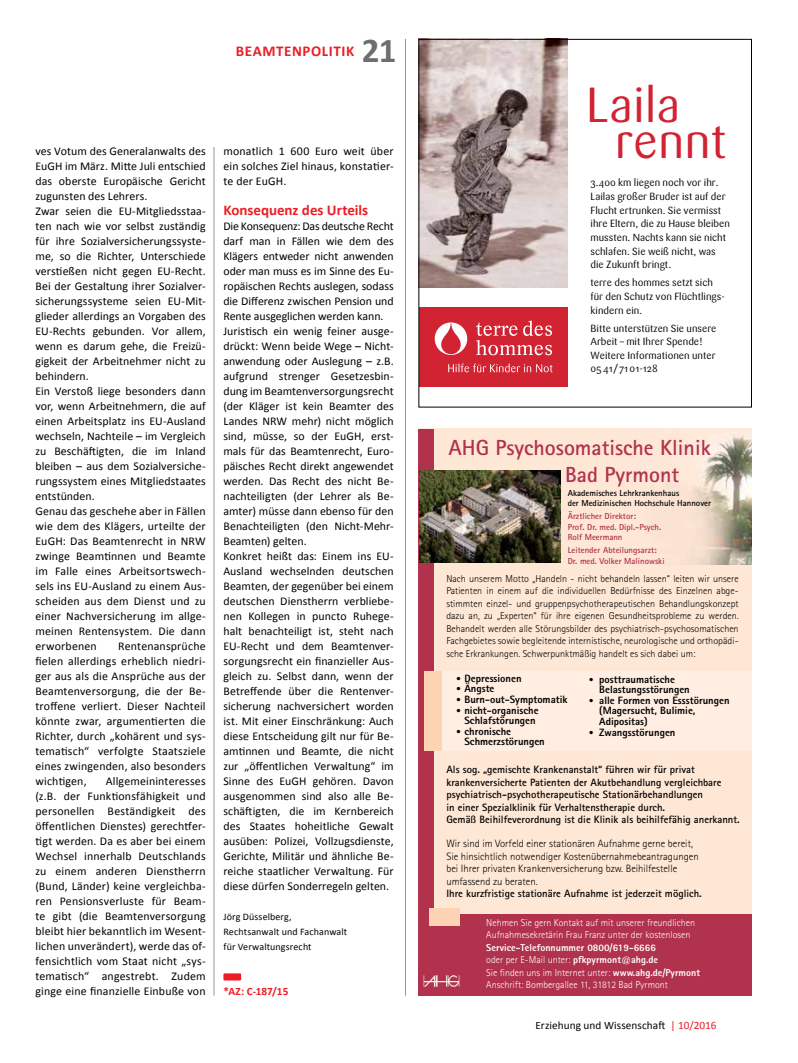
<style>
.page{position:relative;width:798px;height:1063px;background:#fff}
.page>*{position:absolute;margin:0;border:0;box-sizing:border-box;transform-origin:0 0}
.t1{font:48.75px "Sari OT";color:#d22333}
.t2{font:700 35px "Calibri";color:#6d6e71}
.t3{font:700 21.88px/26.2px "Rotis Sans Serif";color:#b0324d}
.t4{font:700 condensed 17.5px/21.2px "Futura";color:#000}
.t5{font:15px "Times";color:#000}
.t6{font:700 15px "Calibri";color:#ed1d24}
.t7{font:700 15px "Calibri";letter-spacing:.04em;color:#ed1d24}
.t8{font:11.88px/15px "Calibri";letter-spacing:.005em;color:#000;text-align:justify}
.t9{font:11.25px "Calibri";letter-spacing:.005em;color:#000}
.t10{font:700 11.25px "Calibri";letter-spacing:.005em;color:#ed1d24}
.t11{font:700 10.62px/12.5px "Rotis Sans Serif";color:#000}
.t12{font:800 10.62px/10.6px "Rotis Sans Serif";color:#000}
.t13{font:300 10.62px/12.5px "Rotis Sans Serif";color:#000}
.t14{font:10.25px/13.6px "Sari OT";color:#000}
.t15{font:300 10px/12.5px "Rotis Sans Serif";color:#000;text-align:justify}
.t16{font:300 10px/12.5px "Rotis Sans Serif";color:#fff}
.t17{font:10px/15px "Calibri";letter-spacing:.01em;color:#000}
.t18{font:700 8.75px/10.5px "Rotis Sans Serif";color:#b0324d}
.t19{font:700 8.75px/10.5px "Rotis Sans Serif";color:#000}
.s1{font-weight:800}
.s2{color:#ed1d24}
</style>
<div class="page">
<div style="left:419px;top:428px;width:332px;height:567px;background:#fee7d5"></div>
<img style="left:693px;top:434px;width:58px;height:130px">
<div style="left:418px;top:914px;width:333px;height:81px;background:#b0324d"></div>
<div style="left:418px;top:429px;width:15px;height:566px;background:#b0324d"></div>
<img style="left:419px;top:471px;width:141px;height:92px">
<div style="left:438px;top:671px;width:313px;height:80px;background:#ffeee1"></div>
<div style="left:424px;top:671px;width:17px;height:80px;background:#fdd3b4"></div>
<div style="left:429px;top:908px;width:31px;height:18px;background:#fdd3b4"></div>
<img style="left:423px;top:975px;width:37px;height:12px">
<img style="left:420px;top:41px;width:147px;height:247px">
<div style="left:418px;top:307px;width:149px;height:80px;background:#d22333"></div>
<svg style="left:476px;top:321px;width:76px;height:34px"></svg>
<svg style="left:434px;top:322px;width:33px;height:33px"></svg>
<svg style="left:448px;top:364px;width:104px;height:8px"></svg>
<div style="left:418px;top:39px;width:333px;height:368px;border:1px solid #000"></div>
<hr style="left:213px;top:147px;width:1px;height:849px;background:#939598">
<div style="left:223px;top:973px;width:18px;height:7px;background:#ed1d24"></div>
<hr style="left:405px;top:39px;width:1px;height:957px;background:#939598">
<p class="t7" style="left:236px;top:42px;width:120px">BEAMTENPOLITIK</p>
<h2 class="t2" style="left:361px;top:28px;width:36px">21</h2>
<p class="t8" style="left:35px;top:144px;width:172px">ves Votum des Generalanwalts des</p>
<p class="t8" style="left:35px;top:159px;width:172px;text-align:left">EuGH im März. Mitte Juli entschied das oberste Europäische Gericht zugunsten des Lehrers.<br>Zwar seien die EU-Mitgliedsstaa&shy;ten nach wie vor selbst zuständig für ihre Sozialversicherungssyste&shy;me, so die Richter, Unterschiede verstießen nicht gegen EU-Recht.<br>Bei der Gestaltung ihrer Sozialver&shy;sicherungssysteme seien EU-Mit&shy;glieder allerdings an Vorgaben des<br>EU-Rechts gebunden. Vor allem, wenn es darum gehe, die Freizü&shy;gigkeit der Arbeitnehmer nicht zu behindern.<br>Ein Verstoß liege besonders dann vor, wenn Arbeitnehmern, die auf einen Arbeitsplatz ins EU-Ausland wechseln, Nachteile – im Vergleich zu Beschäftigten, die im Inland bleiben – aus dem Sozialversiche&shy;rungssystem eines Mitgliedstaates entstünden.<br>Genau das geschehe aber in Fällen wie dem des Klägers, urteilte der<br>EuGH: Das Beamtenrecht in NRW zwinge Beamtinnen und Beamte im Falle eines Arbeitsortswech&shy;sels ins EU-Ausland zu einem Aus&shy;scheiden aus dem Dienst und zu einer Nachversicherung im allge&shy;meinen Rentensystem. Die dann erworbenen</p>
<p class="t8" style="left:35px;top:639px;width:172px;text-indent:83px">Rentenansprüche fielen allerdings erheblich niedri&shy;ger aus als die Ansprüche aus der Beamtenversorgung, die der Be&shy;troffene verliert. Dieser Nachteil könnte zwar, argumentierten die Richter, durch „kohärent und sys&shy;tematisch“ verfolgte Staatsziele eines zwingenden, also besonders wichtigen,</p>
<p class="t8" style="left:35px;top:774px;width:172px;text-indent:70px">Allgemeininteresses (z.B. der Funktionsfähigkeit und personellen Beständigkeit des öffentlichen Dienstes) gerechtfer&shy;tigt werden. Da es aber bei einem Wechsel innerhalb Deutschlands zu einem anderen Dienstherrn (Bund, Länder) keine vergleichba&shy;ren Pensionsverluste für Beam&shy;te gibt (die Beamtenversorgung bleibt hier bekanntlich im Wesent&shy;lichen unverändert), werde das of&shy;fensichtlich vom Staat nicht „sys&shy;tematisch“ angestrebt. Zudem ginge eine finanzielle Einbuße von</p>
<p class="t8" style="left:223px;top:144px;width:172px">monatlich 1 600 Euro weit über ein solches Ziel hinaus, konstatier&shy;te der EuGH.</p>
<p class="t6" style="left:223px;top:201px;width:146px">Konsequenz des Urteils</p>
<p class="t8" style="left:223px;top:219px;width:172px;text-align:left">Die Konsequenz: Das deutsche Recht darf man in Fällen wie dem des<br>Klägers entweder nicht anwenden oder man muss es im Sinne des Eu&shy;ropäischen Rechts auslegen, sodass die Differenz zwischen Pension und<br>Rente ausgeglichen werden kann.<br>Juristisch ein wenig feiner ausge&shy;drückt: Wenn beide Wege – Nicht&shy;anwendung oder Auslegung – z.B. aufgrund strenger Gesetzesbin&shy;dung im Beamtenversorgungsrecht (der Kläger ist kein Beamter des<br>Landes NRW mehr) nicht möglich sind, müsse, so der EuGH, erst&shy;mals für das Beamtenrecht, Euro&shy;päisches Recht direkt angewendet werden. Das Recht des nicht Be&shy;nachteiligten (der Lehrer als Be&shy;amter) müsse dann ebenso für den<br>Benachteiligten (den Nicht-Mehr-<br>Beamten) gelten.<br>Konkret heißt das: Einem ins EU-<br>Ausland wechselnden deutschen<br>Beamten, der gegenüber bei einem deutschen Dienstherrn verbliebe&shy;nen Kollegen in puncto Ruhege&shy;halt benachteiligt ist, steht nach<br>EU-Recht und dem Beamtenver&shy;sorgungsrecht ein finanzieller Aus&shy;gleich zu. Selbst dann, wenn der<br>Betreffende über die Rentenver&shy;sicherung nachversichert worden ist. Mit einer Einschränkung: Auch diese Entscheidung gilt nur für Be&shy;amtinnen und Beamte, die nicht zur „öffentlichen Verwaltung“ im<br>Sinne des EuGH gehören. Davon ausgenommen sind also alle Be&shy;schäftigten, die im Kernbereich des Staates hoheitliche Gewalt ausüben: Polizei, Vollzugsdienste,<br>Gerichte, Militär und ähnliche Be&shy;reiche staatlicher Verwaltung. Für diese dürfen Sonderregeln gelten.</p>
<p class="t17" style="left:223px;top:910px;width:125px">Jörg Düsselberg,<br>Rechtsanwalt und Fachanwalt für Verwaltungsrecht</p>
<p class="t10" style="left:223px;top:985px;width:66px">*AZ: C-187/15</p>
<p class="t5" style="left:232px;top:421px;width:100px">Anzeige 160x94</p>
<p class="t5" style="left:232px;top:457px;width:69px">24.05.2016</p>
<h1 class="t1" style="left:586px;top:73px;width:96px">Laila</h1>
<h1 class="t1" style="left:614px;top:109px;width:113px">rennt</h1>
<p class="t14" style="left:590px;top:176px;width:141px">3.400 km liegen noch vor ihr.<br>Lailas großer Bruder ist auf der<br>Flucht ertrunken. Sie vermisst ihre Eltern, die zu Hause bleiben mussten. Nachts kann sie nicht schlafen. Sie weiß nicht, was die Zukunft bringt.</p>
<p class="t14" style="left:590px;top:276px;width:136px">terre des hommes setzt sich für den Schutz von Flüchtlings&shy;kindern ein.</p>
<p class="t14" style="left:590px;top:321px;width:127px">Bitte unterstützen Sie unsere<br>Arbeit – mit Ihrer Spende!<br>Weitere Informationen unter<br>0541/7101-128</p>
<h3 class="t3" style="left:565px;top:434px;width:147px;text-indent:-117px">AHG Psychosomatische Klinik<br>Bad Pyrmont</h3>
<p class="t19" style="left:567px;top:487px;width:145px">Akademisches Lehrkrankenhaus<br>der Medizinischen Hochschule Hannover</p>
<p class="t18" style="left:567px;top:511px;width:95px">Ärztlicher Direktor:<br>Prof. Dr. med. Dipl.-Psych.<br>Rolf Meermann</p>
<p class="t18" style="left:567px;top:545px;width:98px">Leitender Abteilungsarzt:<br>Dr. med. Volker Malinowski</p>
<p class="t15" style="left:446px;top:572px;width:294px">Nach unserem Motto „Handeln - nicht behandeln lassen“ leiten wir unsere Patienten in einem auf die individuellen Bedürfnisse des Einzelnen abge&shy;stimmten einzel- und gruppenpsychotherapeutischen Behandlungskonzept dazu an, zu „Experten“ für ihre eigenen Gesundheitsprobleme zu werden.<br>Behandelt werden alle Störungsbilder des psychiatrisch-psychosomatischen Fachgebietes sowie begleitende internistische, neurologische und orthopädi&shy;sche Erkrankungen. Schwerpunktmäßig handelt es sich dabei um:</p>
<p class="t12" style="left:464px;top:673px;width:105px">Depressionen<br>Ängste<br>Burn-out-Symptomatik nicht-organische<br>Schlafstörungen chronische<br>Schmerzstörungen</p>
<h3 class="t4" style="left:456px;top:663px;width:6px">.</h3>
<h3 class="t4" style="left:456px;top:673px;width:6px">.</h3>
<h3 class="t4" style="left:456px;top:684px;width:6px">.</h3>
<h3 class="t4" style="left:456px;top:694px;width:6px">. .</h3>
<p class="t12" style="left:599px;top:674px;width:132px">posttraumatische<br>Belastungsstörungen<br>alle Formen von Essstörungen (Magersucht, Bulimie,<br>Adipositas)<br>Zwangsstörungen</p>
<h3 class="t4" style="left:588px;top:664px;width:6px">. .</h3>
<h3 class="t4" style="left:588px;top:716px;width:6px">.</h3>
<p class="t11" style="left:446px;top:763px;width:295px">Als sog. „gemischte Krankenanstalt“ führen wir für privat krankenversicherte Patienten der Akutbehandlung vergleichbare psychiatrisch-psychotherapeutische Stationärbehandlungen<br>in einer Spezialklinik für Verhaltenstherapie durch.<br>Gemäß Beihilfeverordnung ist die Klinik als beihilfefähig anerkannt.</p>
<p class="t13" style="left:446px;top:837px;width:254px">Wir sind im Vorfeld einer stationären Aufnahme gerne bereit, Sie hinsichtlich notwendiger Kostenübernahmebeantragungen bei Ihrer privaten Krankenversicherung bzw. Beihilfestelle umfassend zu beraten.</p>
<p class="t11" style="left:446px;top:887px;width:257px">Ihre kurzfristige stationäre Aufnahme ist jederzeit möglich.</p>
<p class="t16" style="left:486px;top:916px;width:210px">Nehmen Sie gern Kontakt auf mit unserer freundlichen<br>Aufnahmesekretärin Frau Franz unter der kostenlosen</p>
<p class="t16" style="left:486px;top:941px;width:215px"><span class="s1">Service-Telefonnummer 0800/619-6666<br></span>oder per E-Mail unter: <span class="s1">pfkpyrmont@ahg.de<br></span>Sie finden uns im Internet unter: <span class="s1">www.ahg.de/Pyrmont </span>Anschrift: Bombergallee 11, 31812 Bad Pyrmont</p>
<p class="t9" style="left:535px;top:1018px;width:182px">Erziehung und Wissenschaft <span class="s2">| 10/2016</span></p>
</div>
